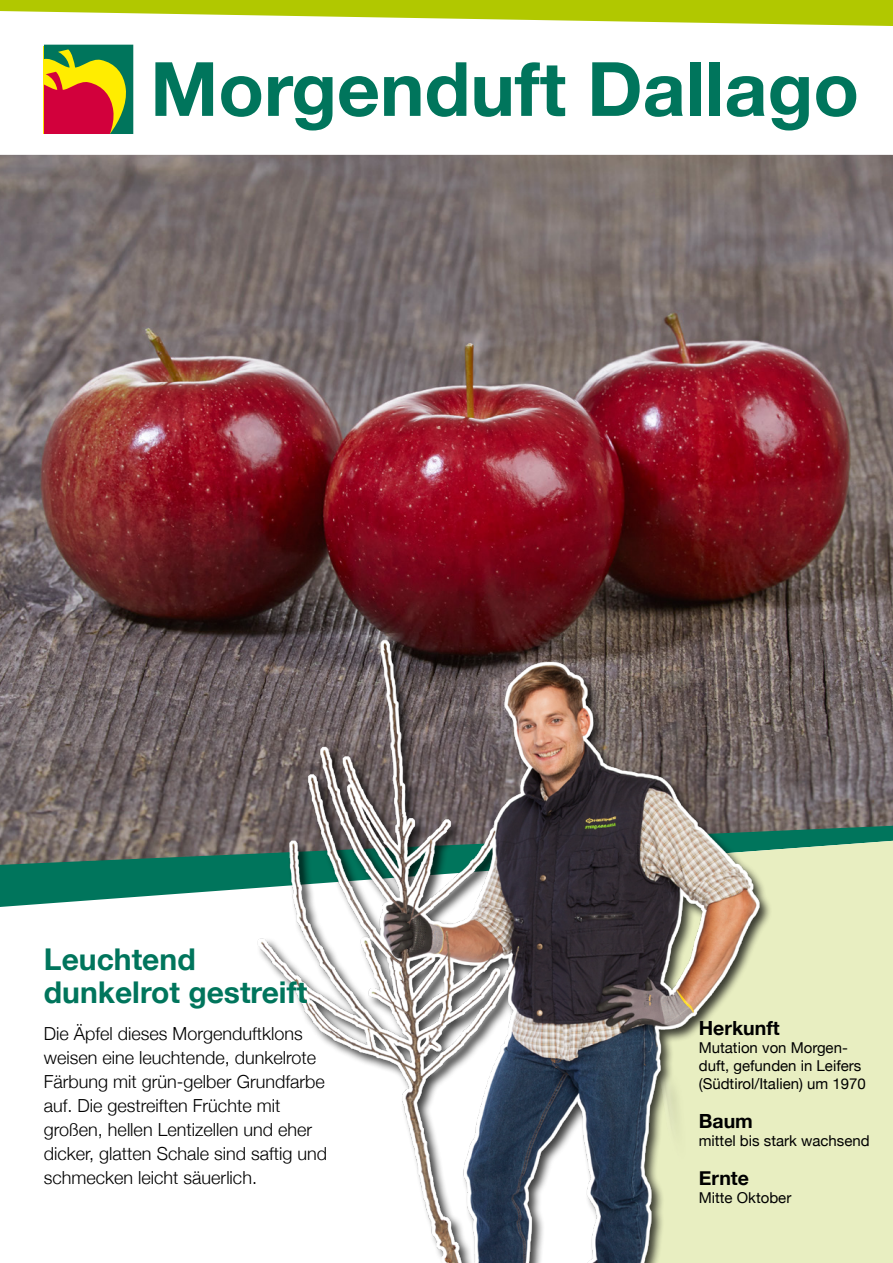
<style>
.page{position:relative;width:893px;height:1263px;background:#fff}
.page>*{position:absolute;margin:0;border:0;box-sizing:border-box;transform-origin:0 0}
.t1{font:700 75px "Helvetica Neue";color:#00755c}
.t2{font:700 30px/33px "Helvetica Neue";color:#00755c}
.t3{font:700 19.5px "Helvetica Neue";color:#000}
.t4{font:300 18px/24px "Helvetica Neue";color:#000}
.t5{font:15px/18px "Helvetica Neue";color:#000}
</style>
<div class="page">
<img style="left:0;top:155px;width:893px;height:686px">
<svg style="left:0;top:841px;width:255px;height:66px;background:#468676"></svg>
<div style="left:789px;top:841px;width:104px;height:422px;background:#e8eec1"></div>
<svg style="left:0;top:0;width:893px;height:26px"></svg>
<svg style="left:44px;top:45px;width:89px;height:89px;background:#a16634"></svg>
<img style="left:255px;top:612px;width:534px;height:651px">
<h1 class="t1" style="left:150px;top:30px;width:710px">Morgenduft Dallago</h1>
<h2 class="t2" style="left:44px;top:943px;width:265px">Leuchtend dunkelrot gestreift</h2>
<p class="t4" style="left:44px;top:1020px;width:285px">Die Äpfel dieses Morgenduftklons weisen eine leuchtende, dunkelrote Färbung mit grün-gelber Grundfarbe auf. Die gestreiften Früchte mit großen, hellen Lentizellen und eher dicker, glatten Schale sind saftig und schmecken leicht säuerlich.</p>
<p class="t3" style="left:699px;top:1013px;width:82px">Herkunft</p>
<p class="t5" style="left:699px;top:1039px;width:168px">Mutation von Morgen&shy;duft, gefunden in Leifers (Südtirol/Italien) um 1970</p>
<p class="t3" style="left:699px;top:1106px;width:56px">Baum</p>
<p class="t5" style="left:699px;top:1133px;width:172px">mittel bis stark wachsend</p>
<p class="t3" style="left:699px;top:1163px;width:52px">Ernte</p>
<p class="t5" style="left:699px;top:1190px;width:94px">Mitte Oktober</p>
</div>
